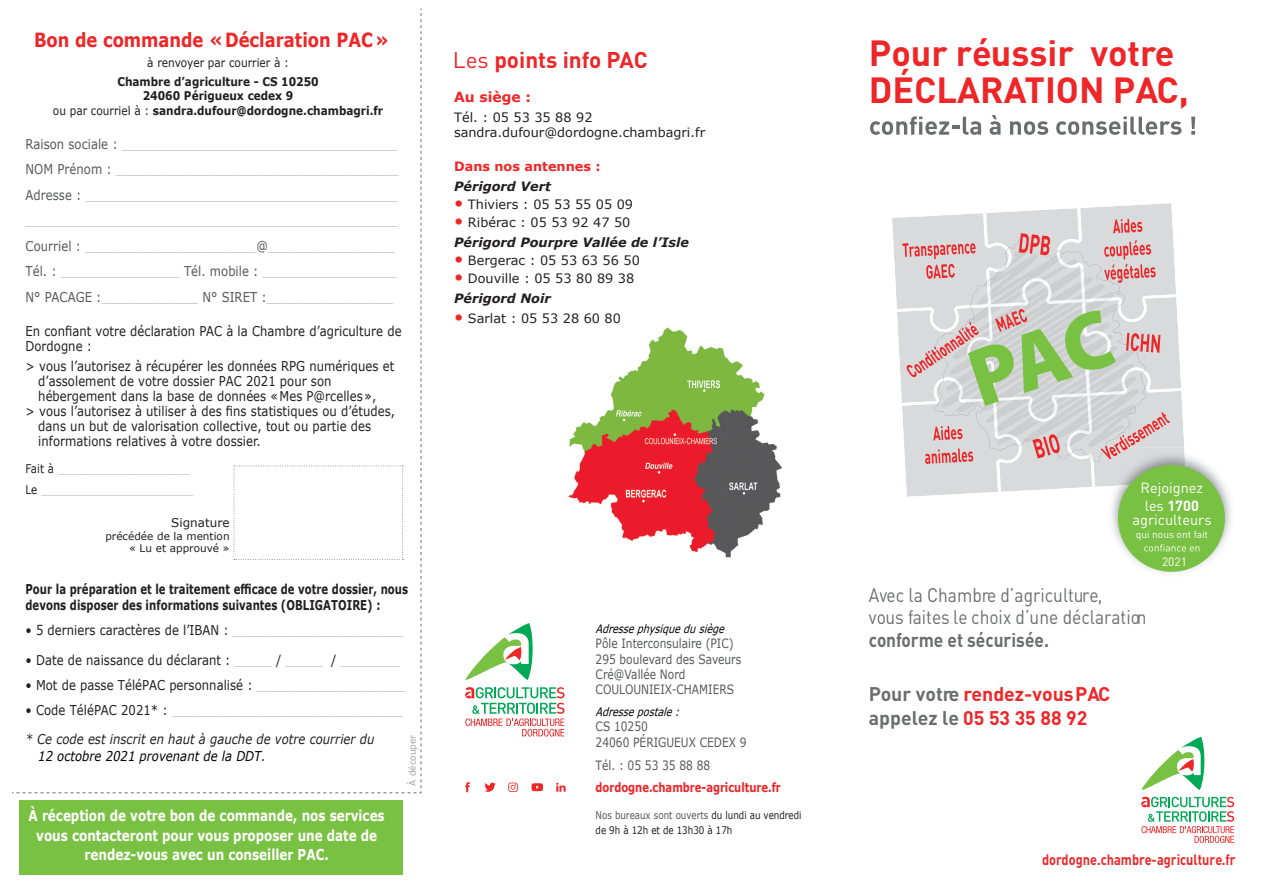
<style>
.page{position:relative;width:1263px;height:893px;background:#fff}
.page>*{position:absolute;margin:0;border:0;box-sizing:border-box;transform-origin:0 0}
.t1{font:700 36px/37.3px "DIN Pro";color:#ee2628}
.t2{font:700 22.5px "DIN Pro";color:#ee2628}
.t3{font:19.5px/22.5px "DIN Pro";color:#6c6d70;scale:.89 1}
.t4{font:700 19.5px/24px "DIN Pro";color:#ee2628}
.t5{font:700 19.5px "Verdana";color:#ee2628;scale:.84 1}
.t6{font:700 19.5px "DIN Pro";color:#6c6d70;scale:.89 1}
.t7{font:700 15px/19.5px "Verdana";color:#fff;text-align:center;scale:.8 1}
.t8{font:700 15px "DIN Pro";color:#ee2628;scale:.85 1}
.t9{font:14.55px/17.4px "DIN Pro";color:#fff}
.t10{font:700 13.95px "Verdana";color:#ee2628}
.t11{font:13.5px/15px "Verdana";letter-spacing:.005em;color:#231f20;scale:.86 1}
.t12{font:13.5px/25.5px "Verdana";letter-spacing:.005em;color:#b6b7bb;scale:.86 1}
.t13{font:700 13.5px/16.5px "Verdana";letter-spacing:.005em;color:#231f20;scale:.75 1}
.t14{font:italic 13.5px/16.5px "Verdana";letter-spacing:.005em;color:#231f20;scale:.86 1}
.t15{font:12.9px "Verdana";color:#231f20}
.ParaTitre2{font:12.9px/15.5px "Verdana";color:#57585a;scale:.83 1}
.t16{font:italic 700 12.9px "Verdana";color:#231f20}
.ParaTitre2-2{font:700 12.9px "Verdana";color:#ee2628;scale:.78 1}
.ParaTitre2-3{font:700 12.9px "Verdana";color:#ee2628}
.t17{font:700 12px "Verdana";color:#231f20;scale:.88 1}
.t18{font:12px "Verdana";letter-spacing:.005em;color:#b6b7bb;scale:.86 1}
.t19{font:12px "Verdana";color:#231f20;scale:.88 1}
.t20{font:12px "Verdana";color:#231f20}
.t21{font:12px "DIN Pro";color:#fff}
.t22{font:italic 11.55px "Verdana";color:#000;scale:.83 1}
.ParaTitre2-4{font:10.5px/15px "Verdana";color:#231f20;scale:.83 1}
.ParaTitre2-5{font:10.5px "Verdana";color:#231f20}
.t23{font:10.2px "DIN Pro";color:#fff}
.t24{font:9px "Verdana";color:#a4a5a9}
.s1{font-weight:400}
.s2{color:#57585a}
.s3{color:#231f20}
.s4{color:#b6b7bb}
.s5{color:#000}
.s6{font-size:17.1px;color:#ee2628}
.s7{font-weight:700}
.s8{color:#6c6d70}
</style>
<div class="page">
<img style="left:568px;top:327px;width:213px;height:231px">
<div style="left:19px;top:800px;width:384px;height:75px;background:#79c142"></div>
<svg style="left:465px;top:687px;width:99px;height:49px"></svg>
<svg style="left:466px;top:623px;width:67px;height:57px"></svg>
<svg style="left:12px;top:8px;width:410px;height:785px"></svg>
<svg style="left:465px;top:782px;width:5px;height:10px"></svg>
<svg style="left:484px;top:783px;width:12px;height:9px"></svg>
<svg style="left:556px;top:783px;width:10px;height:9px"></svg>
<svg style="left:531px;top:783px;width:12px;height:8px"></svg>
<svg style="left:508px;top:782px;width:10px;height:10px"></svg>
<svg style="left:1141px;top:797px;width:93px;height:46px"></svg>
<svg style="left:1142px;top:737px;width:62px;height:53px"></svg>
<svg style="left:870px;top:116px;width:111px;height:19px"></svg>
<svg style="left:990px;top:115px;width:10px;height:20px"></svg>
<svg style="left:1010px;top:121px;width:38px;height:14px"></svg>
<svg style="left:1056px;top:117px;width:125px;height:18px"></svg>
<svg style="left:1191px;top:117px;width:4px;height:18px"></svg>
<img style="left:1111px;top:457px;width:120px;height:116px">
<svg style="left:892px;top:203px;width:295px;height:297px;background:#d7d3ce"></svg>
<div style="left:1118px;top:465px;width:107px;height:107px;background:#79c142;border-radius:50%"></div>
<svg style="left:1144px;top:544px;width:55px;height:7px"></svg>
<p class="t5" style="left:34px;top:26px;width:424px">Bon de commande «Déclaration PAC»</p>
<p class="t19" style="left:147px;top:54px;width:162px">à renvoyer par courrier à :</p>
<p class="t17" style="left:117px;top:73px;width:230px">Chambre d’agriculture - CS 10250</p>
<p class="t17" style="left:143px;top:87px;width:173px">24060 Périgueux cedex 9</p>
<p class="t17" style="left:53px;top:102px;width:377px"><span class="s1">ou par courriel à :</span> sandra.dufour@dordogne.chambagri.fr</p>
<p class="t12" style="left:26px;top:131px;width:434px"><span class="s2">Raison sociale :</span> _____________________________________</p>
<p class="t12" style="left:26px;top:157px;width:435px"><span class="s2">NOM Prénom :</span> ______________________________________</p>
<p class="t12" style="left:26px;top:182px;width:435px"><span class="s2">Adresse :</span> __________________________________________ __________________________________________________</p>
<p class="t12" style="left:26px;top:233px;width:431px"><span class="s2">Courriel :</span> _______________________<span class="s2">@</span>_________________</p>
<p class="t12" style="left:26px;top:259px;width:433px"><span class="s2">Tél. :</span> ________________ <span class="s2">Tél. mobile :</span> __________________</p>
<p class="t12" style="left:26px;top:284px;width:429px"><span class="s2">N° PACAGE :</span>_____________ <span class="s2">N° SIRET :</span>_________________</p>
<p class="t11" style="left:26px;top:324px;width:439px">En confiant votre déclaration PAC à la Chambre d’agriculture de<br>Dordogne :</p>
<p class="t11" style="left:38px;top:358px;width:415px;text-indent:-13px">&gt; vous l’autorisez à récupérer les données RPG numériques et d’assolement de votre dossier PAC 2021 pour son hébergement dans la base de données «Mes P@rcelles»,</p>
<p class="t11" style="left:38px;top:403px;width:416px;text-indent:-13px">&gt; vous l’autorisez à utiliser à des fins statistiques ou d’études, dans un but de valorisation collective, tout ou partie des informations relatives à votre dossier.</p>
<p class="t18" style="left:26px;top:460px;width:193px"><span class="s3">Fait à</span> ____________________</p>
<p class="t18" style="left:26px;top:481px;width:197px"><span class="s3">Le</span> _______________________</p>
<p class="t20" style="left:171px;top:514px;width:60px">Signature</p>
<p class="ParaTitre2-5" style="left:105px;top:528px;width:126px">précédée de la mention</p>
<p class="ParaTitre2-5" style="left:129px;top:541px;width:102px">« Lu et approuvé »</p>
<p class="t13" style="left:26px;top:580px;width:512px">Pour la préparation et le traitement efficace de votre dossier, nous devons disposer des informations suivantes (OBLIGATOIRE) :</p>
<p class="t11" style="left:26px;top:623px;width:442px">• 5 derniers caractères de l’IBAN : <span class="s4">_______________________</span></p>
<p class="t11" style="left:26px;top:652px;width:437px">• Date de naissance du déclarant : <span class="s4">_____</span> / <span class="s4">_____</span> / <span class="s4">________</span></p>
<p class="t11" style="left:26px;top:677px;width:443px">• Mot de passe TéléPAC personnalisé : <span class="s4">____________________</span></p>
<p class="t12" style="left:26px;top:697px;width:440px"><span class="s3">• Code TéléPAC 2021* :</span> _______________________________</p>
<p class="t14" style="left:38px;top:731px;width:392px;text-indent:-13px">* Ce code est inscrit en haut à gauche de votre courrier du<br><span class="s5">12 octobre 2021 provenant de la DDT</span>.</p>
<p class="t24" style="left:406px;top:786px;width:52px;rotate:-90deg">À découper</p>
<p class="t7" style="left:29px;top:805px;width:447px">À réception de votre bon de commande, nos services vous contacteront pour vous proposer une date de rendez-vous avec un conseiller PAC.</p>
<p class="t2" style="left:453px;top:44px;width:196px"><span class="s1">Les</span> points info PAC</p>
<p class="t10" style="left:454px;top:87px;width:79px">Au siège :</p>
<p class="t15" style="left:454px;top:109px;width:140px">Tél. : 05 53 35 88 92</p>
<p class="t15" style="left:454px;top:124px;width:253px">sandra.dufour@dordogne.chambagri.fr</p>
<p class="ParaTitre2-3" style="left:454px;top:158px;width:148px">Dans nos antennes :</p>
<p class="t16" style="left:454px;top:178px;width:98px">Périgord Vert</p>
<p class="t15" style="left:454px;top:196px;width:180px"><span class="s6">•</span> Thiviers : 05 53 55 05 09</p>
<p class="t15" style="left:454px;top:213px;width:178px"><span class="s6">•</span> Ribérac : 05 53 92 47 50</p>
<p class="t16" style="left:454px;top:233px;width:236px">Périgord Pourpre Vallée de l’Isle</p>
<p class="t15" style="left:454px;top:251px;width:187px"><span class="s6">•</span> Bergerac : 05 53 63 56 50</p>
<p class="t15" style="left:454px;top:269px;width:182px"><span class="s6">•</span> Douville : 05 53 80 89 38</p>
<p class="t16" style="left:454px;top:289px;width:98px">Périgord Noir</p>
<p class="t15" style="left:454px;top:310px;width:168px"><span class="s6">•</span> Sarlat : 05 53 28 60 80</p>
<p class="t22" style="left:596px;top:621px;width:161px">Adressephysiquedusiège</p>
<p class="ParaTitre2" style="left:596px;top:636px;width:168px">Pôle Interconsulaire (PIC)</p>
<p class="ParaTitre2" style="left:596px;top:651px;width:177px">295 boulevard des Saveurs<br>Cré@Vallée Nord</p>
<p class="ParaTitre2" style="left:596px;top:682px;width:168px">COULOUNIEIX-CHAMIERS</p>
<p class="t22" style="left:596px;top:704px;width:107px">Adressepostale:</p>
<p class="ParaTitre2" style="left:596px;top:719px;width:65px">CS 10250</p>
<p class="ParaTitre2" style="left:596px;top:734px;width:184px">24060 PÉRIGUEUX CEDEX 9</p>
<p class="ParaTitre2" style="left:596px;top:757px;width:140px">Tél. : 05 53 35 88 88</p>
<p class="ParaTitre2-2" style="left:596px;top:778px;width:239px">dordogne.chambre-agriculture.fr</p>
<p class="ParaTitre2-4" style="left:596px;top:808px;width:250px"><span class="s2">Nos bureaux sont ouverts</span> du lundi au vendredi de 9h à 12h et de 13h30 à 17h</p>
<h1 class="t1" style="left:869px;top:32px;width:321px">Pour réussir votre<br>DÉCLARATION PAC,</h1>
<p class="t9" style="left:1140px;top:479px;width:64px">Rejoignez les <span class="s7">1700</span></p>
<p class="t9" style="left:1132px;top:511px;width:81px">agriculteurs</p>
<p class="t23" style="left:1136px;top:528px;width:74px">qui nous ont fait</p>
<p class="t21" style="left:1162px;top:553px;width:27px">2021</p>
<h3 class="t3" style="left:869px;top:583px;width:313px">Avec la Chambre d’agriculture,<br>vous faites le choix d’une déclaration</h3>
<h3 class="t6" style="left:869px;top:626px;width:204px">conforme et sécurisée.</h3>
<h3 class="t4" style="left:869px;top:681px;width:243px"><span class="s8">Pour votre</span> rendez-vous PAC <span class="s8">appelez le</span> 05 53 35 88 92</h3>
<p class="t8" style="left:1042px;top:849px;width:229px">dordogne.chambre-agriculture.fr</p>
</div>
